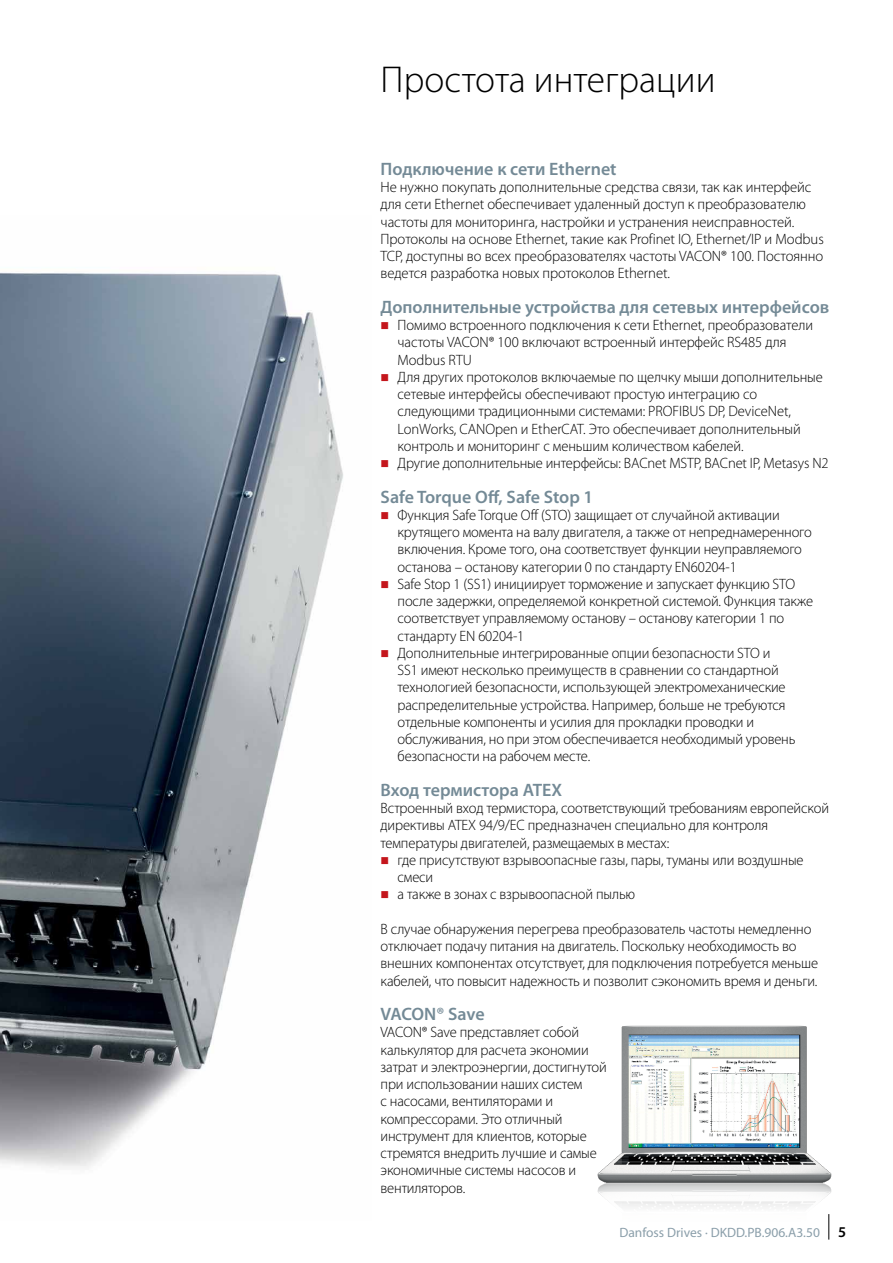
<style>
.page{position:relative;width:893px;height:1263px;background:#fff}
.page>*{position:absolute;margin:0;border:0;box-sizing:border-box;transform-origin:0 0}
.t1{font:300 37.5px "Myriad Pro";color:#000}
.t2{font:600 18px "Myriad Pro";color:#748a96}
.t3{font:300 15px/17.2px "Myriad Pro";letter-spacing:-.01em;color:#000}
.t4{font:13.5px "Myriad Pro";color:#8b9faa}
.s1{font-weight:600;font-size:15px;color:#000}
</style>
<div class="page">
<img style="left:0;top:272px;width:343px;height:896px">
<img style="left:597px;top:1025px;width:235px;height:196px">
<img style="left:0;top:272px;width:1px;height:340px">
<svg style="left:828px;top:1214px;width:1px;height:25px"></svg>
<h1 class="t1" style="left:381px;top:59px;width:336px">Простота интеграции</h1>
<p class="t2" style="left:381px;top:159px;width:238px">Подключение к сети Ethernet</p>
<p class="t3" style="left:381px;top:179px;width:445px">Не нужно покупать дополнительные средства связи, так как интерфейс для сети Ethernet обеспечивает удаленный доступ к преобразователю частоты для мониторинга, настройки и устранения неисправностей.<br>Протоколы на основе Ethernet, такие как Profinet IO, Ethernet/IP и Modbus TCP, доступны во всех преобразователях частоты VACON® 100. Постоянно ведется разработка новых протоколов Ethernet.</p>
<p class="t2" style="left:381px;top:297px;width:450px">Дополнительные устройства для сетевых интерфейсов</p>
<p class="t3" style="left:398px;top:317px;width:432px">Помимо встроенного подключения к сети Ethernet, преобразователи частоты VACON® 100 включают встроенный интерфейс RS485 для Modbus RTU<br>Для других протоколов включаемые по щелчку мыши дополнительные сетевые интерфейсы обеспечивают простую интеграцию со следующими традиционными системами: PROFIBUS DP, DeviceNet, LonWorks, CANOpen и EtherCAT. Это обеспечивает дополнительный контроль и мониторинг с меньшим количеством кабелей.<br>Другие дополнительные интерфейсы: BACnet MSTP, BACnet IP, Metasys N2</p>
<p class="t2" style="left:381px;top:486px;width:214px">Safe Torque Off, Safe Stop 1</p>
<p class="t3" style="left:398px;top:506px;width:417px">Функция Safe Torque Off (STO) защищает от случайной активации крутящего момента на валу двигателя, а также от непреднамеренного включения. Кроме того, она соответствует функции неуправляемого останова – останову категории 0 по стандарту EN60204-1<br>Safe Stop 1 (SS1) инициирует торможение и запускает функцию STO после задержки, определяемой конкретной системой. Функция также соответствует управляемому останову – останову категории 1 по стандарту EN 60204-1<br>Дополнительные интегрированные опции безопасности STO и<br>SS1 имеют несколько преимуществ в сравнении со стандартной технологией безопасности, использующей электромеханические распределительные устройства. Например, больше не требуются отдельные компоненты и усилия для прокладки проводки и обслуживания, но при этом обеспечивается необходимый уровень безопасности на рабочем месте.</p>
<p class="t2" style="left:381px;top:780px;width:183px">Вход термистора ATEX</p>
<p class="t3" style="left:381px;top:800px;width:450px">Встроенный вход термистора, соответствующий требованиям европейской</p>
<p class="t3" style="left:381px;top:817px;width:389px">директивы ATEX 94/9/EC предназначен специально для контроля</p>
<p class="t3" style="left:381px;top:834px;width:290px">температуры двигателей, размещаемых в местах:</p>
<p class="t3" style="left:398px;top:851px;width:407px">где присутствуют взрывоопасные газы, пары, туманы или воздушные</p>
<p class="t3" style="left:398px;top:869px;width:37px">смеси</p>
<p class="t3" style="left:398px;top:886px;width:239px">а также в зонах с взрывоопасной пылью</p>
<p class="t3" style="left:381px;top:920px;width:439px">В случае обнаружения перегрева преобразователь частоты немедленно отключает подачу питания на двигатель. Поскольку необходимость во внешних компонентах отсутствует, для подключения потребуется меньше кабелей, что повысит надежность и позволит сэкономить время и деньги.</p>
<p class="t2" style="left:381px;top:1004px;width:106px">VACON® Save</p>
<p class="t3" style="left:381px;top:1024px;width:228px">VACON® Save представляет собой калькулятор для расчета экономии затрат и электроэнергии, достигнутой при использовании наших систем<br>с насосами, вентиляторами и компрессорами. Это отличный инструмент для клиентов, которые стремятся внедрить лучшие и самые экономичные системы насосов и вентиляторов.</p>
<p class="t4" style="left:619px;top:1225px;width:228px">Danfoss Drives · DKDD.PB.906.A3.50 <span class="s1">5</span></p>
</div>
